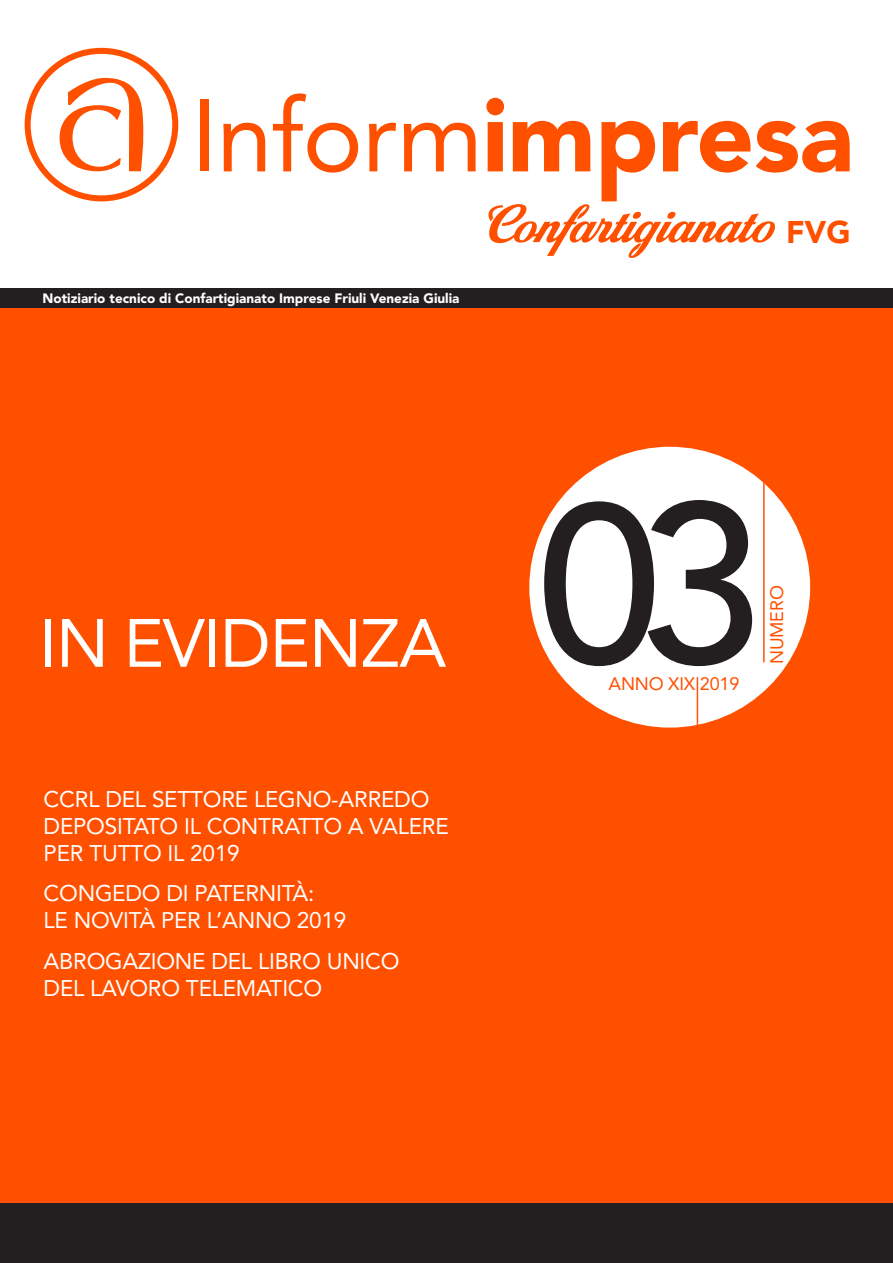
<style>
.page{position:relative;width:893px;height:1263px;background:#fff}
.page>*{position:absolute;margin:0;border:0;box-sizing:border-box;transform-origin:0 0}
.t1{font:500 225px "Avenir LT Std";color:#231f20}
.t2{font:67.5px "Avenir LT Std";letter-spacing:-.01em;color:#fff}
.t3{font:900 31.2px "Avenir LT Std";color:#ff5000}
.t4{font:22.5px "Avenir LT Std";letter-spacing:-.01em;color:#fff}
.t5{font:18px "Avenir LT Std";letter-spacing:-.01em;color:#ff5000}
.t6{font:900 13.5px "Avenir LT Std";color:#fff}
</style>
<div class="page">
<div style="left:0;top:307px;width:893px;height:906px;background:#ff5000"></div>
<div style="left:0;top:1203px;width:893px;height:60px;background:#231f20"></div>
<div style="left:0;top:288px;width:893px;height:20px;background:#231f20"></div>
<div style="left:200px;top:100px;width:8px;height:71px;background:#ff5000"></div>
<svg style="left:223px;top:123px;width:42px;height:48px"></svg>
<svg style="left:273px;top:93px;width:85px;height:80px"></svg>
<svg style="left:369px;top:123px;width:27px;height:48px"></svg>
<svg style="left:404px;top:123px;width:72px;height:48px"></svg>
<svg style="left:486px;top:98px;width:364px;height:160px"></svg>
<svg style="left:25px;top:48px;width:153px;height:153px"></svg>
<div style="left:529px;top:447px;width:281px;height:281px;background:#fff;border-radius:50%"></div>
<hr style="left:763px;top:441px;width:2px;height:221px;background:#ff5000">
<hr style="left:697px;top:677px;width:1px;height:51px;background:#ff5000">
<p class="t6" style="left:43px;top:290px;width:419px">Notiziario tecnico di Confartigianato Imprese Friuli Venezia Giulia</p>
<p class="t2" style="left:39px;top:604px;width:409px">IN EVIDENZA</p>
<p class="t4" style="left:44px;top:786px;width:387px">CCRL DEL SETTORE LEGNO-ARREDO</p>
<p class="t4" style="left:44px;top:813px;width:407px">DEPOSITATO IL CONTRATTO A VALERE</p>
<p class="t4" style="left:44px;top:840px;width:198px">PER TUTTO IL 2019</p>
<p class="t4" style="left:44px;top:880px;width:272px">CONGEDO DI PATERNITÀ:</p>
<p class="t4" style="left:44px;top:907px;width:304px">LE NOVITÀ PER L’ANNO 2019</p>
<p class="t4" style="left:44px;top:948px;width:358px">ABROGAZIONE DEL LIBRO UNICO</p>
<p class="t4" style="left:44px;top:975px;width:280px">DEL LAVORO TELEMATICO</p>
<p class="t3" style="left:786px;top:213px;width:66px">FVG</p>
<p class="t1" style="left:537px;top:455px;width:227px">03</p>
<p class="t5" style="left:608px;top:673px;width:132px">ANNO XIX 2019</p>
<p class="t5" style="left:767px;top:664px;width:80px;rotate:-90deg">NUMERO</p>
</div>
